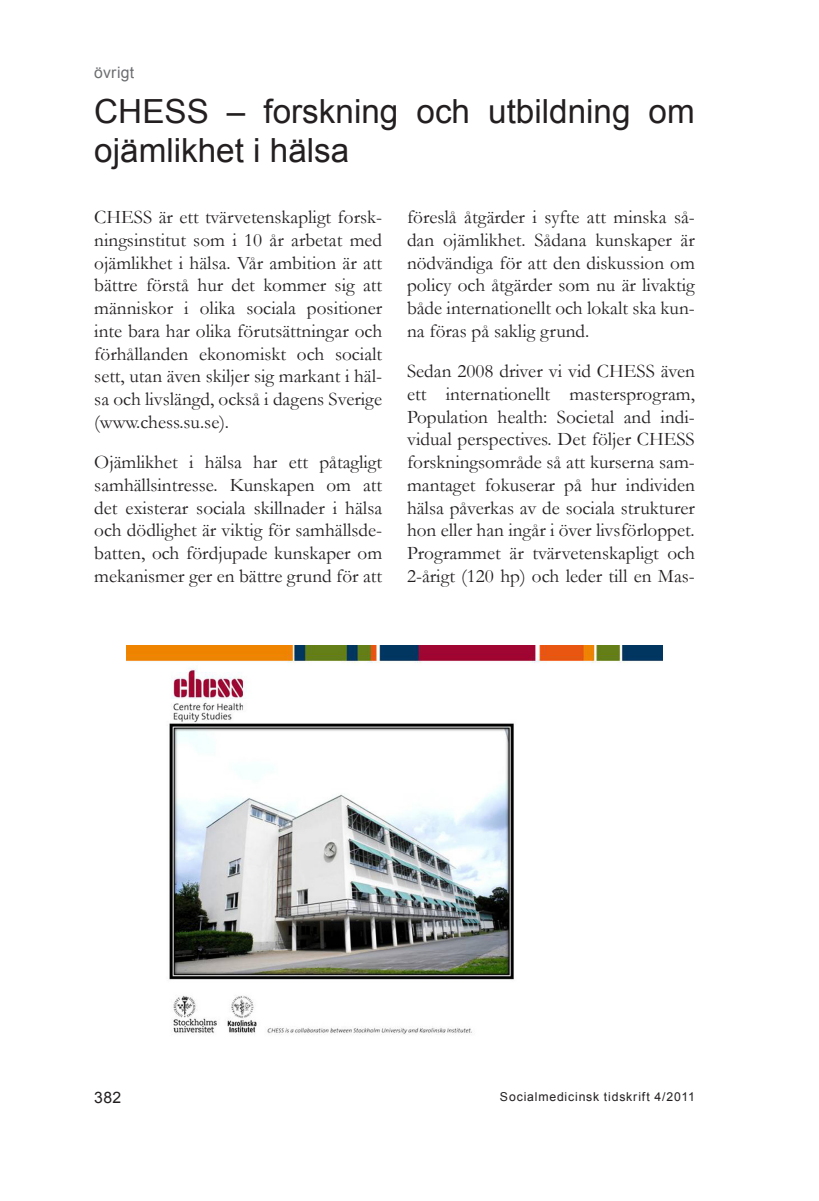
<style>
.page{position:relative;width:819px;height:1201px;background:#fff}
.page>*{position:absolute;margin:0;border:0;box-sizing:border-box;transform-origin:0 0}
.t1{font:33.25px/38.5px "Arial";color:#231f20}
.t2{font:19.25px/22.8px "Garamond";color:#231f20;text-align:justify}
.ledare{font:15.75px "Arial";letter-spacing:.02em;color:#6c6d70}
.ledare-2{font:15.75px "Arial";color:#231f20}
.ledare-3{font:12.25px "Arial";letter-spacing:.065em;color:#231f20}
</style>
<div class="page">
<img style="left:126px;top:645px;width:536px;height:390px">
<p class="ledare" style="left:94px;top:62px;width:41px">övrigt</p>
<p class="t1" style="left:94px;top:93px;width:602px">CHESS – forskning och utbildning om ojämlikhet i hälsa</p>
<p class="t2" style="left:94px;top:205px;width:289px">CHESS är ett tvärvetenskapligt forsk&shy;ningsinstitut som i 10 år arbetat med ojämlikhet i hälsa. Vår ambition är att bättre förstå hur det kommer sig att människor i olika sociala positioner inte bara har olika förutsättningar och förhållanden ekonomiskt och socialt sett, utan även skiljer sig markant i häl&shy;sa och livslängd, också i dagens Sverige (www.chess.su.se).</p>
<p class="t2" style="left:94px;top:450px;width:289px">Ojämlikhet i hälsa har ett påtagligt samhällsintresse. Kunskapen om att det existerar sociala skillnader i hälsa och dödlighet är viktig för samhällsde&shy;batten, och fördjupade kunskaper om mekanismer ger en bättre grund för att</p>
<p class="t2" style="left:407px;top:205px;width:289px">föreslå åtgärder i syfte att minska så&shy;dan ojämlikhet. Sådana kunskaper är nödvändiga för att den diskussion om policy och åtgärder som nu är livaktig både internationellt och lokalt ska kun&shy;na föras på saklig grund.</p>
<p class="t2" style="left:407px;top:359px;width:289px">Sedan 2008 driver vi vid CHESS även ett internationellt mastersprogram, Population health: Societal and indi&shy;vidual perspectives. Det följer CHESS forskningsområde så att kurserna sam&shy;mantaget fokuserar på hur individen hälsa påverkas av de sociala strukturer hon eller han ingår i över livsförloppet.<br>Programmet är tvärvetenskapligt och 2-årigt (120 hp) och leder till en Mas-</p>
<p class="ledare-2" style="left:94px;top:1087px;width:28px">382</p>
<p class="ledare-3" style="left:500px;top:1088px;width:196px">Socialmedicinsk tidskrift 4/2011</p>
</div>
